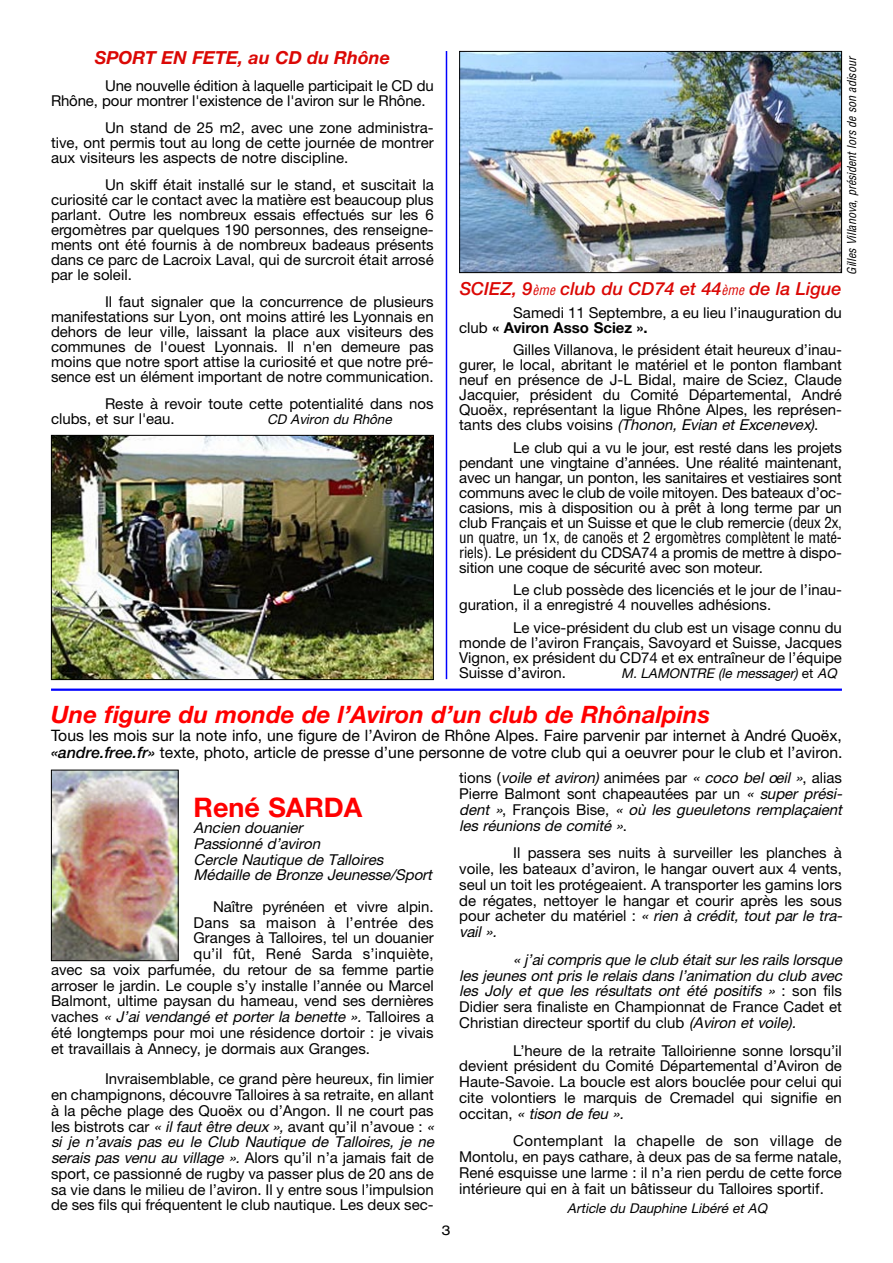
<style>
.page{position:relative;width:893px;height:1263px;background:#fff}
.page>*{position:absolute;margin:0;border:0;box-sizing:border-box;transform-origin:0 0}
.t1{font:700 27px "Helvetica Neue";color:#f00}
.t2{font:italic 700 24px "Helvetica Neue";color:#f00}
.t3{font:italic 500 18px "Helvetica Neue";color:#db0805}
.t4{font:italic 700 18px "Helvetica Neue";color:#db0805}
.t5{font:15.75px/16.5px "Helvetica Neue";color:#000}
.t6{font:15px/15px "Helvetica Neue";color:#000;text-align:justify}
.t7{font:italic 15px/15.8px "Helvetica Neue";color:#000}
.t8{font:condensed 15px "Helvetica";letter-spacing:-.01em;color:#000}
.t9{font:15px "Helvetica Neue";letter-spacing:.02em;color:#000}
.t10{font:italic 13.5px "Helvetica Neue";letter-spacing:.02em;color:#000}
.t11{font:expanded 13.5px "Helvetica Neue";color:#000}
.t12{font:italic condensed 12px "Helvetica";color:#000}
.s1{font-family:"Helvetica";font-weight:400;font-stretch:condensed;font-size:13.5px}
.s2{font-weight:700}
.s3{font-style:italic}
.s4{font-family:"Helvetica";font-stretch:condensed}
.s5{font-style:normal}
.s6{font-weight:500;font-style:italic}
</style>
<div class="page">
<img style="left:53px;top:772px;width:124px;height:187px">
<div style="left:51px;top:770px;width:128px;height:191px;border:1px solid #000"></div>
<hr style="left:51px;top:688px;width:791px;height:3px;background:#00f">
<img style="left:53px;top:437px;width:379px;height:241px">
<div style="left:51px;top:435px;width:383px;height:245px;border:1px solid #000"></div>
<hr style="left:446px;top:51px;width:1px;height:628px;background:#00f">
<img style="left:461px;top:53px;width:379px;height:218px">
<div style="left:459px;top:51px;width:383px;height:222px;border:1px solid #000"></div>
<p class="t4" style="left:95px;top:51px;width:297px">SPORT EN FETE, au CD du Rhône</p>
<p class="t6" style="left:51px;top:80px;width:384px;text-indent:54px">Une nouvelle édition à laquelle participait le CD du<br>Rhône, pour montrer l'existence de l'aviron sur le Rhône.</p>
<p class="t6" style="left:51px;top:122px;width:384px;text-indent:54px">Un stand de 25 m2, avec une zone administra&shy;tive, ont permis tout au long de cette journée de montrer aux visiteurs les aspects de notre discipline.</p>
<p class="t6" style="left:51px;top:179px;width:384px;text-indent:54px">Un skiff était installé sur le stand, et suscitait la curiosité car le contact avec la matière est beaucoup plus parlant. Outre les nombreux essais effectués sur les 6 ergomètres par quelques 190 personnes, des renseigne&shy;ments ont été fournis à de nombreux badeaus présents dans ce parc de Lacroix Laval, qui de surcroit était arrosé par le soleil.</p>
<p class="t6" style="left:51px;top:296px;width:384px;text-indent:54px">Il faut signaler que la concurrence de plusieurs manifestations sur Lyon, ont moins attiré les Lyonnais en dehors de leur ville, laissant la place aux visiteurs des communes de l'ouest Lyonnais. Il n'en demeure pas moins que notre sport attise la curiosité et que notre pré&shy;sence est un élément important de notre communication.</p>
<p class="t6" style="left:51px;top:398px;width:384px;text-indent:54px">Reste à revoir toute cette potentialité dans nos clubs, et sur l'eau.</p>
<p class="t10" style="left:267px;top:414px;width:129px">CD Aviron du Rhône</p>
<p class="t12" style="left:847px;top:275px;width:221px;rotate:-90deg">Gilles Villanova, p résident lors de son adisour</p>
<p class="t3" style="left:460px;top:282px;width:383px">SCIEZ, 9<span class="s1">ème</span> club du CD74 et 44<span class="s1">ème</span> de la Ligue</p>
<p class="t6" style="left:459px;top:306px;width:384px;text-indent:54px">Samedi 11 Septembre, a eu lieu l’inauguration du club <span class="s2">« Aviron Asso Sciez ».</span></p>
<p class="t6" style="left:459px;top:344px;width:384px;text-indent:54px">Gilles Villanova, le président était heureux d’inau&shy;gurer, le local, abritant le matériel et le ponton flambant neuf en présence de J-L Bidal, maire de Sciez, Claude Jacquier, président du Comité Départemental, André Quoëx, représentant la ligue Rhône Alpes, les représen&shy;tants des clubs voisins <span class="s3">(Thonon, Evian et Excenevex)</span>.</p>
<p class="t6" style="left:459px;top:441px;width:384px;text-indent:54px">Le club qui a vu le jour, est resté dans les projets pendant une vingtaine d’années. Une réalité maintenant, avec un hangar, un ponton, les sanitaires et vestiaires sont communs avec le club de voile mitoyen. Des bateaux d’oc&shy;casions, mis à disposition ou à prêt à long terme par un club Français et un Suisse et que le club remercie <span class="s4">(deux 2x,</span></p>
<p class="t8" style="left:459px;top:531px;width:384px">un quatre, un 1x, de canoës et 2 ergomètres complètent le maté-</p>
<p class="t6" style="left:459px;top:546px;width:384px"><span class="s4">riels).</span> Le président du CDSA74 a promis de mettre à dispo&shy;sition une coque de sécurité avec son moteur.</p>
<p class="t6" style="left:459px;top:584px;width:384px;text-indent:54px">Le club possède des licenciés et le jour de l’inau&shy;guration, il a enregistré 4 nouvelles adhésions.</p>
<p class="t6" style="left:459px;top:621px;width:384px;text-indent:54px">Le vice-président du club est un visage connu du monde de l’aviron Français, Savoyard et Suisse, Jacques Vignon, ex président du CD74 et ex entraîneur de l’équipe Suisse d’aviron.</p>
<p class="t10" style="left:621px;top:668px;width:220px">M. LAMONTRE (le messager) <span class="s5">e t</span> AQ</p>
<h2 class="t2" style="left:51px;top:706px;width:661px">Une figure du monde de l’Aviron d’un club de Rhônalpins</h2>
<p class="t5" style="left:51px;top:729px;width:793px">Tous les mois sur la note info, une figure de l’Aviron de Rhône Alpes. Faire parvenir par internet à André Quoëx, <span class="s6">«andre.free.fr»</span> texte, photo, article de presse d’une personne de votre club qui a oeuvrer pour le club et l’aviron.</p>
<h1 class="t1" style="left:194px;top:798px;width:170px">René SARDA</h1>
<p class="t7" style="left:194px;top:821px;width:243px">Ancien douanier<br>Passionné d’aviron<br>Cercle Nautique de Talloires<br>Médaille de Bronze Jeunesse/Sport</p>
<p class="t6" style="left:213px;top:900px;width:222px">Naître pyrénéen et vivre alpin.</p>
<p class="t9" style="left:194px;top:917px;width:242px">Dans sa maison à l’entrée des</p>
<p class="t6" style="left:194px;top:932px;width:242px">Granges à Talloires, tel un douanier</p>
<p class="t6" style="left:194px;top:948px;width:242px">qu’il fût, René Sarda s’inquiète,</p>
<p class="t6" style="left:51px;top:963px;width:384px">avec sa voix parfumée, du retour de sa femme partie</p>
<p class="t6" style="left:51px;top:979px;width:384px">arroser le jardin. Le couple s’y installe l’année ou Marcel</p>
<p class="t6" style="left:51px;top:995px;width:384px">Balmont, ultime paysan du hameau, vend ses dernières</p>
<p class="t7" style="left:51px;top:1010px;width:384px"><span class="s5">v a c h e s</span> « J’ai vendangé et porter la benette ». <span class="s5">Ta l l o i r e s a</span></p>
<p class="t6" style="left:51px;top:1026px;width:384px">été longtemps pour moi une résidence dortoir : je vivais</p>
<p class="t6" style="left:51px;top:1042px;width:320px">et travaillais à Annecy, je dormais aux Granges.</p>
<p class="t6" style="left:51px;top:1072px;width:387px;line-height:15.8px;text-align:left;text-indent:54px">Invraisemblable, ce grand père heureux, fin limier en champignons, découvre Talloires à sa retraite, en allant à la pêche plage des Quoëx ou d’Angon. Il ne court pas les bistrots car <span class="s3">« il faut être deux »,</span>avant qu’il n’avoue : <span class="s3">« si je n’avais pas eu le Club Nautique de Talloires, je ne serais pas venu au village ».</span> Alors qu’il n’a jamais fait de sport, ce passionné de rugby va passer plus de 20 ans de sa vie dans le milieu de l’aviron. Il y entre sous l’impulsion de ses fils qui fréquentent le club nautique. Les deux sec-</p>
<p class="t11" style="left:442px;top:1225px;width:11px">3</p>
<p class="t7" style="left:459px;top:772px;width:387px"><span class="s5">t i o n s (</span>voile et aviron) <span class="s5">a n i m é e s p a r</span> « coco bel oeil »<span class="s5">, a l i a s Pierre Balmont sont chapeautées par un</span> « super prési&shy;dent »<span class="s5">, F r a n ç o i s B i s e ,</span> « où les gueuletons remplaçaient les réunions de comité »<span class="s5">.</span></p>
<p class="t6" style="left:459px;top:847px;width:387px;line-height:15.8px;text-align:left;text-indent:54px">Il passera ses nuits à surveiller les planches à voile, les bateaux d’aviron, le hangar ouvert aux 4 vents, seul un toit les protégeaient. A transporter les gamins lors de régates, nettoyer le hangar et courir après les sous p o u r a c h e t e r d u m a t é r i e l : <span class="s3">« rien à crédit, tout par le tra&shy;vail ».</span></p>
<p class="t7" style="left:459px;top:953px;width:387px;text-indent:54px">« j ’ai compris que le club était sur les rails lorsque les jeunes ont pris le relais dans l’animation du club avec les Joly et que les résultats ont été positifs » <span class="s5">: s o n f i l s Didier sera finaliste en Championnat de France Cadet et Christian directeur sportif du club</span> (Aviron et voile).</p>
<p class="t6" style="left:459px;top:1044px;width:384px;line-height:15.8px;text-indent:54px">L’heure de la retraite Talloirienne sonne lorsqu’il devient président du Comité Départemental d’Aviron de Haute-Savoie. La boucle est alors bouclée pour celui qui cite volontiers le marquis de Cremadel qui signifie en occitan, <span class="s3">« tison de feu ».</span></p>
<p class="t6" style="left:459px;top:1135px;width:384px;line-height:15.8px;text-indent:54px">Contemplant la chapelle de son village de Montolu, en pays cathare, à deux pas de sa ferme natale, René esquisse une larme : il n’a rien perdu de cette force intérieure qui en à fait un bâtisseur du Talloires sportif.</p>
<p class="t10" style="left:567px;top:1203px;width:204px">Article du Dauphine Libéré et AQ</p>
</div>
